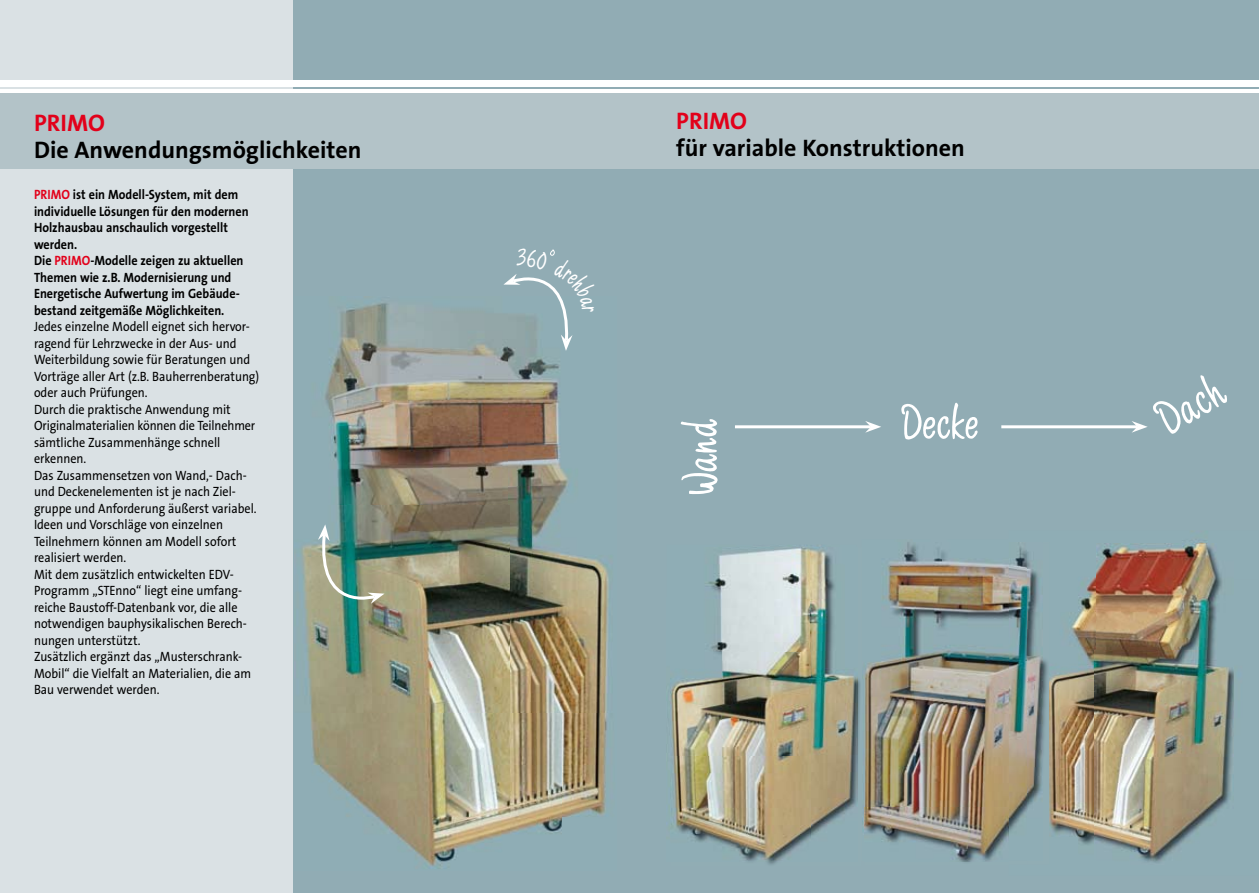
<style>
.page{position:relative;width:1259px;height:893px;background:#fff}
.page>*{position:absolute;margin:0;border:0;box-sizing:border-box;transform-origin:0 0}
.t1{font:55.8px "Scripture";color:#fff}
.t2{font:700 24px "The Sans B7";color:#000}
.t3{font:700 24px "The Sans B7";color:#e2001a}
.t4{font:13.5px/16.5px "The Sans B5 Plain";color:#000;scale:.9 1}
.t5{font:700 13.5px/16.5px "The Sans B7";color:#000;scale:.9 1}
.s1{color:#e2001a}
</style>
<div class="page">
<div style="left:292px;top:0;width:967px;height:893px;background:#91acb4"></div>
<div style="left:0;top:0;width:292px;height:893px;background:#dae1e4"></div>
<img style="left:301px;top:303px;width:308px;height:566px">
<img style="left:670px;top:548px;width:187px;height:314px">
<img style="left:865px;top:580px;width:343px;height:282px">
<img style="left:865px;top:542px;width:143px;height:51px">
<img style="left:862px;top:676px;width:3px;height:155px">
<img style="left:1092px;top:531px;width:130px;height:49px">
<img style="left:1208px;top:580px;width:26px;height:240px">
<img style="left:1008px;top:547px;width:19px;height:314px">
<img style="left:1027px;top:580px;width:22px;height:282px">
<img style="left:1027px;top:552px;width:15px;height:309px">
<img style="left:317px;top:524px;width:67px;height:90px">
<hr style="left:735px;top:425px;width:136px;height:3px;background:#fff">
<svg style="left:865px;top:421px;width:16px;height:12px"></svg>
<hr style="left:1001px;top:425px;width:136px;height:3px;background:#fff">
<svg style="left:1131px;top:421px;width:16px;height:12px"></svg>
<div style="left:0;top:93px;width:1259px;height:76px;background:#b3c3c8"></div>
<div style="left:0;top:80px;width:1259px;height:6px;background:#fff"></div>
<hr style="left:0;top:90px;width:1259px;height:3px;background:#fff">
<svg style="left:503px;top:249px;width:94px;height:102px"></svg>
<h2 class="t3" style="left:34px;top:110px;width:72px">PRIMO</h2>
<h2 class="t2" style="left:34px;top:137px;width:329px">Die Anwendungsmöglichkeiten</h2>
<p class="t5" style="left:34px;top:187px;width:240px"><span class="s1">PRIMO</span> ist ein Modell-System, mit dem individuelle Lösungen für den modernen Holzhausbau anschaulich vorgestellt werden.<br>Die <span class="s1">PRIMO</span>-Modelle zeigen zu aktuellen Themen wie z.B. Modernisierung und Energetische Aufwertung im Gebäude&shy;bestand zeitgemäße Möglichkeiten.</p>
<p class="t4" style="left:34px;top:319px;width:252px">Jedes einzelne Modell eignet sich hervor&shy;ragend für Lehrzwecke in der Aus- und Weiterbildung sowie für Beratungen und Vorträge aller Art (z.B. Bauherrenberatung) oder auch Prüfungen.<br>Durch die praktische Anwendung mit Originalmaterialien können die Teilnehmer sämtliche Zusammenhänge schnell erkennen.<br>Das Zusammensetzen von Wand,- Dach&shy;und Deckenelementen ist je nach Ziel&shy;gruppe und Anforderung äußerst variabel.<br>Ideen und Vorschläge von einzelnen Teilnehmern können am Modell sofort realisiert werden.<br>Mit dem zusätzlich entwickelten EDV-Programm „STEnno“ liegt eine umfang&shy;reiche Baustoff-Datenbank vor, die alle notwendigen bauphysikalischen Berech&shy;nungen unterstützt.<br>Zusätzlich ergänzt das „Musterschrank-Mobil“ die Vielfalt an Materialien, die am Bau verwendet werden.</p>
<h2 class="t3" style="left:676px;top:108px;width:72px">PRIMO</h2>
<h2 class="t2" style="left:676px;top:135px;width:290px">für variable Konstruktionen</h2>
<h1 class="t1" style="left:672px;top:495px;width:78px;rotate:-90deg">Wand</h1>
<h1 class="t1" style="left:901px;top:395px;width:79px">Decke</h1>
<h1 class="t1" style="left:1146px;top:398px;width:73px;rotate:-30deg">Dach</h1>
</div>
